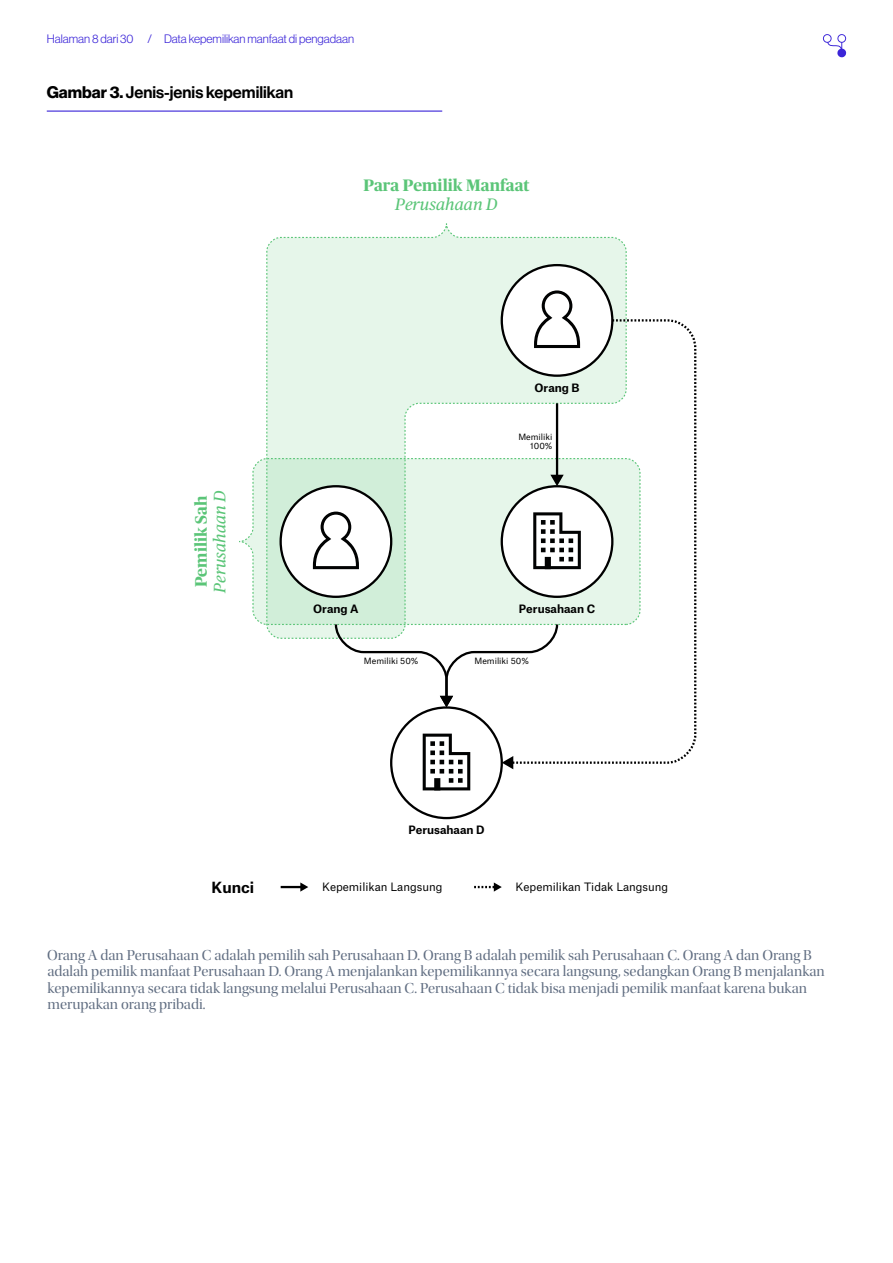
<style>
.page{position:relative;width:893px;height:1263px;background:#fff}
.page>*{position:absolute;margin:0;border:0;box-sizing:border-box;transform-origin:0 0}
.t1{font:700 16.65px/18.5px "Publico";color:#5bc578;text-align:center}
.t2{font:italic 16.65px/18.5px "Publico Text";color:#5bc578;text-align:center}
.t3{font:16.5px "N Haas Grotesk DS Pro 65 Md";color:#000}
.t4{font:15px/16.5px "Utopia Std Disp";color:#616e82}
.t5{font:700 14.7px "Atlas Grotesk";color:#000}
.t6{font:12px "N Haas Grotesk DS Pro 45 Lt";color:#3b25d8}
.t7{font:11.1px "Atlas Grotesk";color:#000}
.t8{font:700 11.1px "Atlas Grotesk";color:#000}
.t9{font:8.25px/9.1px "Atlas Grotesk";color:#000;text-align:right}
.s1{font-family:"N Haas Grotesk DS Pro 75 Bd"}
.s2{font-family:"Publico Text";font-weight:400;font-style:italic}
.s3{font-family:"Publico";font-weight:700;font-style:normal}
</style>
<div class="page">
<svg style="left:823px;top:34px;width:23px;height:23px"></svg>
<hr style="left:47px;top:111px;width:395px;height:1px;background:#3b25d8">
<svg style="left:252px;top:458px;width:14px;height:54px"></svg>
<svg style="left:266px;top:224px;width:361px;height:288px;background:#e5f4e9"></svg>
<div style="left:390px;top:706px;width:113px;height:113px;border:2px solid #000;border-radius:50%"></div>
<div style="left:281px;top:486px;width:110px;height:111px;background:#fff;border-radius:50%"></div>
<div style="left:502px;top:265px;width:110px;height:111px;background:#fff;border-radius:50%"></div>
<svg style="left:423px;top:734px;width:47px;height:56px"></svg>
<svg style="left:541px;top:290px;width:32px;height:28px"></svg>
<svg style="left:239px;top:512px;width:270px;height:195px"></svg>
<hr style="left:281px;top:886px;width:21px;height:2px;background:#000">
<svg style="left:300px;top:882px;width:8px;height:10px"></svg>
<svg style="left:474px;top:882px;width:28px;height:10px"></svg>
<svg style="left:509px;top:318px;width:188px;height:447px"></svg>
<svg style="left:502px;top:756px;width:11px;height:13px"></svg>
<p class="t6" style="left:47px;top:32px;width:309px">Halaman 8 dari 30 / Data kepemilikan manfaat di pengadaan</p>
<p class="t3" style="left:47px;top:82px;width:248px"><span class="s1">Gambar 3.</span> Jenis-jenis kepemilikan</p>
<p class="t1" style="left:363px;top:176px;width:168px">Para Pemilik Manfaat<br><span class="s2">Perusahaan D</span></p>
<p class="t2" style="left:192px;top:593px;width:104px;rotate:-90deg"><span class="s3">Pemilik Sah<br></span>Perusahaan D</p>
<p class="t8" style="left:534px;top:378px;width:47px">Orang B</p>
<p class="t9" style="left:518px;top:432px;width:36px">Memiliki<br>100%</p>
<p class="t8" style="left:313px;top:600px;width:47px">Orang A</p>
<p class="t8" style="left:519px;top:600px;width:78px">Perusahaan C</p>
<p class="t9" style="left:364px;top:655px;width:56px">Memiliki 50%</p>
<p class="t9" style="left:474px;top:655px;width:56px">Memiliki 50%</p>
<p class="t8" style="left:408px;top:821px;width:78px">Perusahaan D</p>
<p class="t5" style="left:212px;top:875px;width:44px">Kunci</p>
<p class="t7" style="left:322px;top:878px;width:122px">Kepemilikan Langsung</p>
<p class="t7" style="left:516px;top:878px;width:154px">Kepemilikan Tidak Langsung</p>
<p class="t4" style="left:47px;top:947px;width:779px">Orang A dan Perusahaan C adalah pemilih sah Perusahaan D. Orang B adalah pemilik sah Perusahaan C. Orang A dan Orang B adalah pemilik manfaat Perusahaan D. Orang A menjalankan kepemilikannya secara langsung, sedangkan Orang B menjalankan kepemilikannya secara tidak langsung melalui Perusahaan C. Perusahaan C tidak bisa menjadi pemilik manfaat karena bukan merupakan orang pribadi.</p>
</div>
